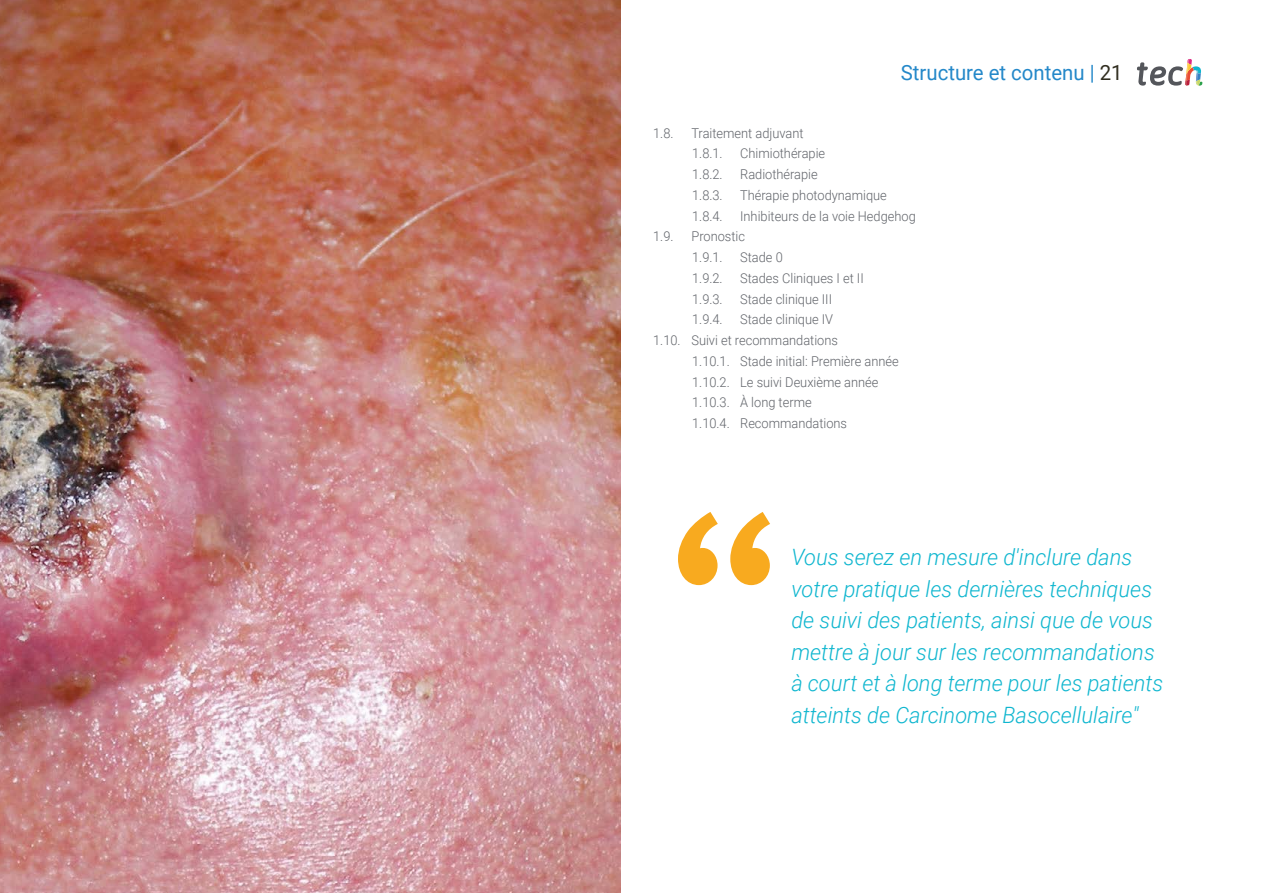
<style>
.page{position:relative;width:1263px;height:893px;background:#fff}
.page>*{position:absolute;margin:0;border:0;box-sizing:border-box;transform-origin:0 0}
.t1{font:italic 300 22.5px/31.5px "Roboto";color:#0fb6cf}
.t2{font:21px "Roboto";color:#2488c9}
.t3{font:300 13.5px/20.7px "Roboto";color:#61646a;scale:.95 1}
.s1{color:#312e20}
</style>
<div class="page">
<svg style="left:678px;top:512px;width:92px;height:73px"></svg>
<img style="left:0;top:0;width:621px;height:893px">
<svg style="left:1137px;top:59px;width:65px;height:27px"></svg>
<p class="t3" style="left:653px;top:122px;width:23px">1.8.</p>
<p class="t3" style="left:691px;top:122px;width:120px">Traitement adjuvant<br>1.8.1.</p>
<p class="t3" style="left:740px;top:143px;width:91px">Chimiothérapie</p>
<h2 class="t2" style="left:901px;top:57px;width:223px">Structure et contenu | <span class="s1">21</span></h2>
<p class="t3" style="left:692px;top:164px;width:34px">1.8.2.</p>
<p class="t3" style="left:740px;top:164px;width:83px">Radiothérapie</p>
<p class="t3" style="left:692px;top:184px;width:34px">1.8.3.</p>
<p class="t3" style="left:740px;top:184px;width:156px">Thérapie photodynamique</p>
<p class="t3" style="left:692px;top:205px;width:34px">1.8.4.</p>
<p class="t3" style="left:740px;top:205px;width:186px">Inhibiteurs de la voie Hedgehog</p>
<p class="t3" style="left:653px;top:226px;width:23px">1.9.</p>
<p class="t3" style="left:691px;top:226px;width:58px">Pronostic<br>1.9.1.</p>
<p class="t3" style="left:740px;top:247px;width:46px">Stade 0</p>
<p class="t3" style="left:692px;top:267px;width:34px">1.9.2.</p>
<p class="t3" style="left:740px;top:267px;width:132px">Stades Cliniques I et II</p>
<p class="t3" style="left:692px;top:288px;width:34px">1.9.3.</p>
<p class="t3" style="left:740px;top:288px;width:98px">Stade clinique III</p>
<p class="t3" style="left:692px;top:309px;width:34px">1.9.4.</p>
<p class="t3" style="left:740px;top:309px;width:99px">Stade clinique IV</p>
<p class="t3" style="left:653px;top:330px;width:196px">1.10. Suivi et recommandations</p>
<p class="t3" style="left:692px;top:350px;width:219px">1.10.1. Stade initial: Première année</p>
<p class="t3" style="left:692px;top:371px;width:198px">1.10.2. Le suivi Deuxième année</p>
<p class="t3" style="left:692px;top:392px;width:127px">1.10.3. À long terme</p>
<p class="t3" style="left:692px;top:413px;width:165px">1.10.4. Recommandations</p>
<h1 class="t1" style="left:791px;top:541px;width:373px">Vous serez en mesure d'inclure dans votre pratique les dernières techniques de suivi des patients, ainsi que de vous mettre à jour sur les recommandations à court et à long terme pour les patients atteints de Carcinome Basocellulaire"</h1>
</div>
